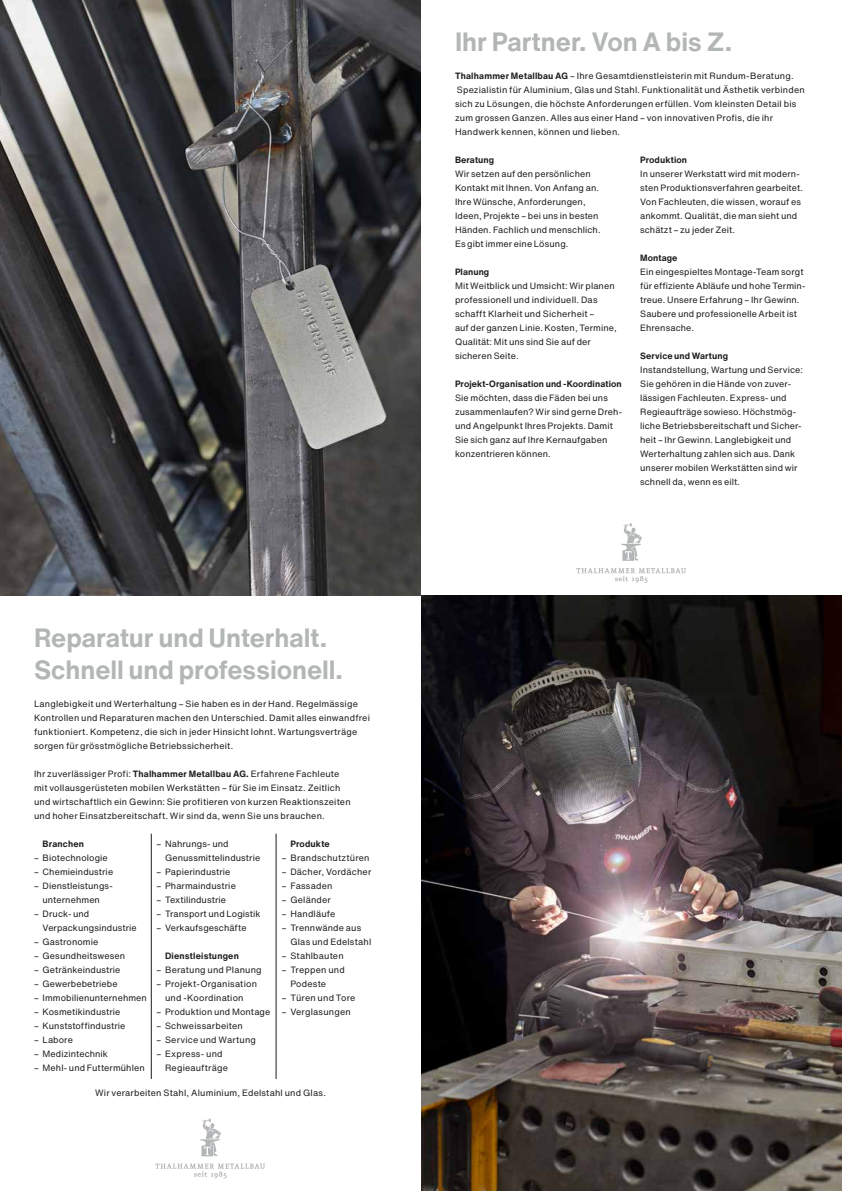
<style>
.page{position:relative;width:842px;height:1191px;background:#fff}
.page>*{position:absolute;margin:0;border:0;box-sizing:border-box;transform-origin:0 0}
.t1{font:700 26px/32px "Helvetica Now Text";letter-spacing:-.005em;color:#b3b6b7}
.t2{font:9px/14px "Helvetica Now Text";letter-spacing:.015em;color:#1d1d1b}
.t3{font:700 9px "Helvetica Now Text";letter-spacing:.01em;color:#1d1d1b}
.s1{font-weight:700}
</style>
<div class="page">
<img style="left:0;top:0;width:421px;height:595px">
<img style="left:421px;top:595px;width:421px;height:596px">
<svg style="left:200px;top:1118px;width:21px;height:38px"></svg>
<svg style="left:155px;top:1163px;width:110px;height:15px"></svg>
<hr style="left:151px;top:833px;width:1px;height:246px;background:#1d1d1b">
<hr style="left:276px;top:833px;width:1px;height:246px;background:#1d1d1b">
<svg style="left:621px;top:523px;width:21px;height:38px"></svg>
<svg style="left:576px;top:568px;width:110px;height:15px"></svg>
<h1 class="t1" style="left:34px;top:621px;width:310px">Reparatur und Unterhalt.<br>Schnell und professionell.</h1>
<p class="t2" style="left:34px;top:696px;width:337px">Langlebigkeit und Werterhaltung – Sie haben es in der Hand. Regelmässige Kontrollen und Reparaturen machen den Unterschied. Damit alles einwandfrei funktioniert. Kompetenz, die sich in jeder Hinsicht lohnt. Wartungsverträge sorgen für grösstmögliche Betriebssicherheit.</p>
<p class="t2" style="left:34px;top:766px;width:318px">Ihr zuverlässiger Profi: <span class="s1">Thalhammer Metallbau AG.</span> Erfahrene Fachleute mit vollausgerüsteten mobilen Werkstätten – für Sie im Einsatz. Zeitlich und wirtschaftlich ein Gewinn: Sie profitieren von kurzen Reaktionszeiten und hoher Einsatzbereitschaft. Wir sind da, wenn Sie uns brauchen.</p>
<p class="t3" style="left:43px;top:836px;width:43px">Branchen</p>
<p class="t2" style="left:34px;top:850px;width:75px">– Biotechnologie</p>
<p class="t2" style="left:34px;top:864px;width:81px">– Chemieindustrie</p>
<p class="t2" style="left:34px;top:878px;width:80px;text-align:center">– Dienstleistungs&shy;unternehmen</p>
<p class="t2" style="left:43px;top:906px;width:96px;text-indent:-9px">– Druck- und<br>Verpackungsindustrie</p>
<p class="t2" style="left:34px;top:934px;width:66px">– Gastronomie</p>
<p class="t2" style="left:34px;top:948px;width:93px">– Gesundheitswesen</p>
<p class="t2" style="left:34px;top:962px;width:88px">– Getränkeindustrie</p>
<p class="t2" style="left:34px;top:976px;width:85px">– Gewerbebetriebe</p>
<p class="t2" style="left:34px;top:990px;width:114px">– Immobilienunternehmen</p>
<p class="t2" style="left:34px;top:1004px;width:88px">– Kosmetikindustrie</p>
<p class="t2" style="left:34px;top:1018px;width:93px">– Kunststoffindustrie</p>
<p class="t2" style="left:34px;top:1032px;width:40px">– Labore</p>
<p class="t2" style="left:34px;top:1046px;width:75px">– Medizintechnik</p>
<p class="t2" style="left:34px;top:1060px;width:112px">– Mehl- und Futtermühlen</p>
<p class="t2" style="left:165px;top:836px;width:97px;text-indent:-9px">– Nahrungs- und<br>Genussmittelindustrie</p>
<p class="t2" style="left:156px;top:864px;width:75px">– Papierindustrie</p>
<p class="t2" style="left:156px;top:878px;width:81px">– Pharmaindustrie</p>
<p class="t2" style="left:156px;top:892px;width:71px">– Textilindustrie</p>
<p class="t2" style="left:156px;top:906px;width:106px">– Transport und Logistik</p>
<p class="t2" style="left:156px;top:920px;width:92px">– Verkaufsgeschäfte</p>
<p class="t3" style="left:165px;top:949px;width:75px">Dienstleistungen</p>
<p class="t2" style="left:156px;top:962px;width:107px">– Beratung und Planung</p>
<p class="t2" style="left:156px;top:976px;width:102px;text-align:center">– Projekt-Organisation und -Koordination</p>
<p class="t2" style="left:156px;top:1018px;width:88px">– Schweissarbeiten</p>
<p class="t2" style="left:156px;top:1032px;width:101px">– Service und Wartung</p>
<p class="t2" style="left:165px;top:1046px;width:64px;text-indent:-9px">– Express- und<br>Regieaufträge</p>
<p class="t3" style="left:290px;top:837px;width:41px">Produkte</p>
<p class="t2" style="left:282px;top:850px;width:89px">– Brandschutztüren</p>
<p class="t2" style="left:282px;top:864px;width:91px">– Dächer, Vordächer</p>
<p class="t2" style="left:282px;top:878px;width:52px">– Fassaden</p>
<p class="t2" style="left:282px;top:892px;width:51px">– Geländer</p>
<p class="t2" style="left:282px;top:906px;width:55px">– Handläufe</p>
<p class="t2" style="left:290px;top:920px;width:82px;text-indent:-9px">– Trennwände aus<br>Glas und Edelstahl</p>
<p class="t2" style="left:282px;top:948px;width:63px">– Stahlbauten</p>
<p class="t2" style="left:290px;top:962px;width:56px;text-indent:-9px">– Treppen und<br>Podeste</p>
<p class="t2" style="left:282px;top:990px;width:75px">– Türen und Tore</p>
<p class="t2" style="left:282px;top:1004px;width:71px">– Verglasungen</p>
<p class="t2" style="left:156px;top:1004px;width:115px">– Produktion und Montage</p>
<p class="t2" style="left:95px;top:1085px;width:232px">Wir verarbeiten Stahl, Aluminium, Edelstahl und Glas.</p>
<h1 class="t1" style="left:455px;top:25px;width:279px">Ihr Partner. Von A bis Z.</h1>
<p class="t2" style="left:455px;top:69px;width:351px"><span class="s1">Thalhammer Metallbau AG</span> – Ihre Gesamtdienstleisterin mit Rundum-Beratung.<br>Spezialistin für Aluminium, Glas und Stahl. Funktionalität und Ästhetik verbinden sich zu Lösungen, die höchste Anforderungen erfüllen. Vom kleinsten Detail bis zum grossen Ganzen. Alles aus einer Hand – von innovativen Profis, die ihr Handwerk kennen, können und lieben.</p>
<p class="t3" style="left:455px;top:153px;width:41px">Beratung</p>
<p class="t2" style="left:455px;top:167px;width:147px">Wir setzen auf den persönlichen<br>Kontakt mit Ihnen. Von Anfang an.<br>Ihre Wünsche, Anforderungen,<br>Ideen, Projekte – bei uns in besten<br>Händen. Fachlich und menschlich.<br>Es gibt immer eine Lösung.</p>
<p class="t3" style="left:455px;top:265px;width:36px">Planung</p>
<p class="t2" style="left:455px;top:279px;width:163px">Mit Weitblick und Umsicht: Wir planen professionell und individuell. Das schafft Klarheit und Sicherheit –<br>auf der ganzen Linie. Kosten, Termine,<br>Qualität: Mit uns sind Sie auf der sicheren Seite.</p>
<p class="t3" style="left:455px;top:377px;width:168px">Projekt-Organisation und -Koordination</p>
<p class="t2" style="left:455px;top:391px;width:169px">Sie möchten, dass die Fäden bei uns zusammenlaufen? Wir sind gerne Dreh&shy;und Angelpunkt Ihres Projekts. Damit Sie sich ganz auf Ihre Kernaufgaben konzentrieren können.</p>
<p class="t3" style="left:640px;top:153px;width:48px">Produktion</p>
<p class="t2" style="left:640px;top:167px;width:164px">In unserer Werkstatt wird mit modern&shy;sten Produktionsverfahren gearbeitet.<br>Von Fachleuten, die wissen, worauf es ankommt. Qualität, die man sieht und schätzt – zu jeder Zeit.</p>
<p class="t3" style="left:640px;top:251px;width:39px">Montage</p>
<p class="t2" style="left:640px;top:265px;width:167px">Ein eingespieltes Montage-Team sorgt für effiziente Abläufe und hohe Termin&shy;treue. Unsere Erfahrung – Ihr Gewinn.<br>Saubere und professionelle Arbeit ist Ehrensache.</p>
<p class="t3" style="left:640px;top:349px;width:89px">Service und Wartung</p>
<p class="t2" style="left:640px;top:363px;width:164px">Instandstellung, Wartung und Service:<br>Sie gehören in die Hände von zuver&shy;lässigen Fachleuten. Express- und Regieaufträge sowieso. Höchstmög&shy;liche Betriebsbereitschaft und Sicher&shy;heit – Ihr Gewinn. Langlebigkeit und Werterhaltung zahlen sich aus. Dank unserer mobilen Werkstätten sind wir schnell da, wenn es eilt.</p>
</div>
